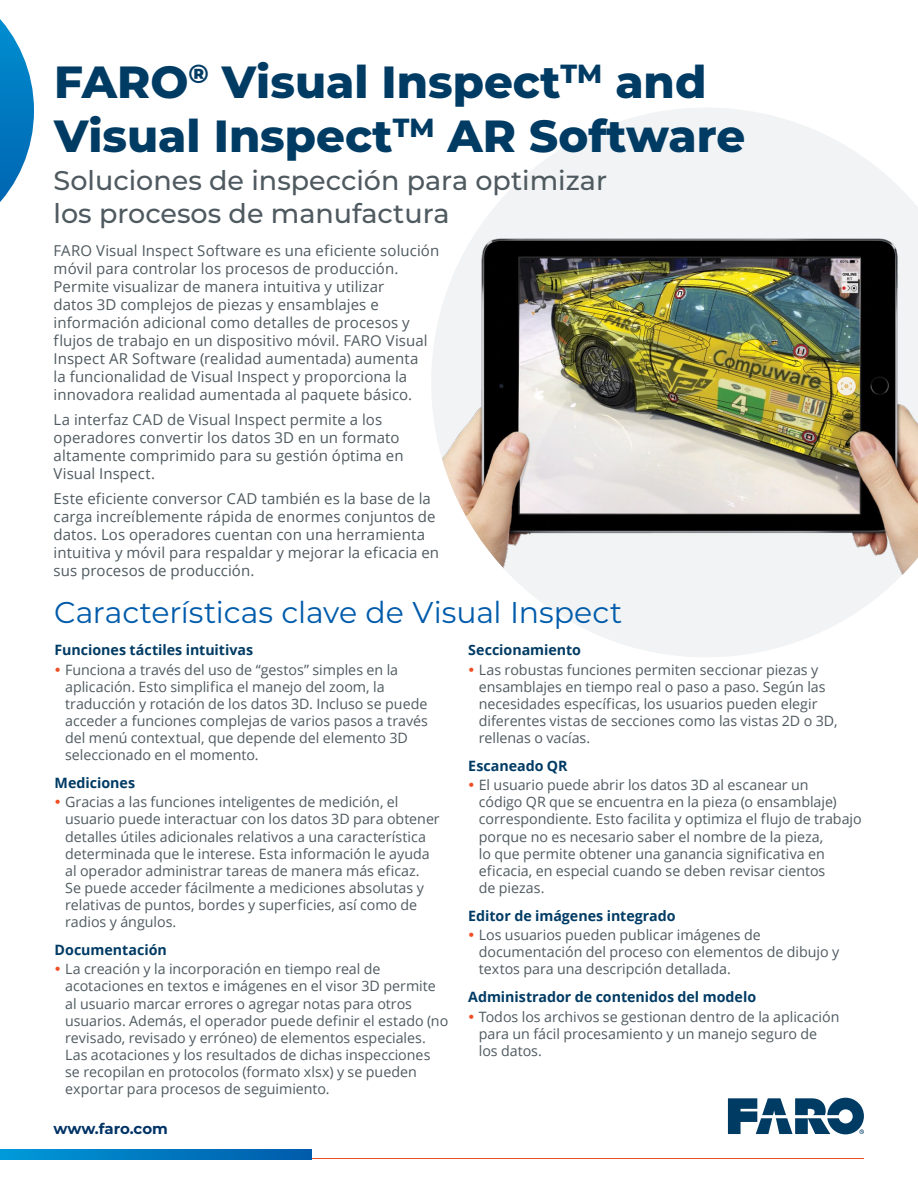
<style>
.page{position:relative;width:918px;height:1188px;background:#fff}
.page>*{position:absolute;margin:0;border:0;box-sizing:border-box;transform-origin:0 0}
.t1{font:800 45px/54px "Montserrat";color:#003b64}
.t2{font:30px "Montserrat";letter-spacing:-.005em;color:#005baa}
.t3{font:500 27px/32.4px "Montserrat";color:#4f5a60}
.t4{font:15px/18px "Open Sans";letter-spacing:.005em;color:#4f5a60}
.t5{font:700 15px "Montserrat";letter-spacing:-.01em;color:#036}
.t6{font:14.25px/17.1px "Open Sans";color:#4f5a60}
.t7{font:700 14.25px "Open Sans";color:#003b64}
</style>
<div class="page">
<svg style="left:728px;top:1098px;width:136px;height:36px"></svg>
<hr style="left:312px;top:1158px;width:552px;height:1px;background:#f04e23">
<svg style="left:0;top:1150px;width:312px;height:9px;background:#0079c1"></svg>
<svg style="left:0;top:19px;width:34px;height:183px"></svg>
<svg style="left:511px;top:108px;width:390px;height:549px;fill:#f1f3f4"></svg>
<img style="left:431px;top:183px;width:487px;height:392px">
<h1 class="t1" style="left:54px;top:52px;width:693px">FARO<sup>®</sup> Visual Inspect<sup>TM</sup> and<br>Visual Inspect<sup>TM</sup> AR Software</h1>
<h3 class="t3" style="left:54px;top:164px;width:555px">Soluciones de inspección para optimizar los procesos de manufactura</h3>
<p class="t4" style="left:54px;top:241px;width:387px">FARO Visual Inspect Software es una eficiente solución móvil para controlar los procesos de producción.<br>Permite visualizar de manera intuitiva y utilizar<br>datos 3D complejos de piezas y ensamblajes e información adicional como detalles de procesos y flujos de trabajo en un dispositivo móvil. FARO Visual Inspect AR Software (realidad aumentada) aumenta<br>la funcionalidad de Visual Inspect y proporciona la innovadora realidad aumentada al paquete básico.</p>
<p class="t4" style="left:54px;top:410px;width:351px">La interfaz CAD de Visual Inspect permite a los operadores convertir los datos 3D en un formato altamente comprimido para su gestión óptima en Visual Inspect.</p>
<p class="t4" style="left:54px;top:489px;width:387px">Este eficiente conversor CAD también es la base de la carga increíblemente rápida de enormes conjuntos de datos. Los operadores cuentan con una herramienta intuitiva y móvil para respaldar y mejorar la eficacia en sus procesos de producción.</p>
<h2 class="t2" style="left:54px;top:592px;width:570px">Características clave de Visual Inspect</h2>
<p class="t7" style="left:55px;top:640px;width:200px">Funciones táctiles intuitivas</p>
<p class="t6" style="left:65px;top:660px;width:364px">Funciona a través del uso de “gestos” simples en la aplicación. Esto simplifica el manejo del zoom, la traducción y rotación de los datos 3D. Incluso se puede acceder a funciones complejas de varios pasos a través del menú contextual, que depende del elemento 3D seleccionado en el momento.</p>
<p class="t7" style="left:55px;top:773px;width:82px">Mediciones</p>
<p class="t6" style="left:65px;top:793px;width:376px">Gracias a las funciones inteligentes de medición, el usuario puede interactuar con los datos 3D para obtener detalles útiles adicionales relativos a una característica determinada que le interese. Esta información le ayuda al operador administrar tareas de manera más eficaz.<br>Se puede acceder fácilmente a mediciones absolutas y relativas de puntos, bordes y superficies, así como de radios y ángulos.</p>
<p class="t7" style="left:55px;top:940px;width:114px">Documentación</p>
<p class="t6" style="left:65px;top:960px;width:385px">La creación y la incorporación en tiempo real de acotaciones en textos e imágenes en el visor 3D permite al usuario marcar errores o agregar notas para otros usuarios. Además, el operador puede definir el estado (no revisado, revisado y erróneo) de elementos especiales.<br>Las acotaciones y los resultados de dichas inspecciones se recopilan en protocolos (formato xlsx) y se pueden exportar para procesos de seguimiento.</p>
<p class="t7" style="left:468px;top:640px;width:114px">Seccionamiento</p>
<p class="t6" style="left:479px;top:660px;width:360px">Las robustas funciones permiten seccionar piezas y ensamblajes en tiempo real o paso a paso. Según las necesidades específicas, los usuarios pueden elegir diferentes vistas de secciones como las vistas 2D o 3D, rellenas o vacías.</p>
<p class="t7" style="left:468px;top:756px;width:101px">Escaneado QR</p>
<p class="t6" style="left:479px;top:776px;width:384px">El usuario puede abrir los datos 3D al escanear un<br>código QR que se encuentra en la pieza (o ensamblaje) correspondiente. Esto facilita y optimiza el flujo de trabajo porque no es necesario saber el nombre de la pieza,<br>lo que permite obtener una ganancia significativa en eficacia, en especial cuando se deben revisar cientos<br>de piezas.</p>
<p class="t7" style="left:468px;top:906px;width:209px">Editor de imágenes integrado</p>
<p class="t6" style="left:479px;top:926px;width:362px">Los usuarios pueden publicar imágenes de documentación del proceso con elementos de dibujo y textos para una descripción detallada.</p>
<p class="t7" style="left:468px;top:987px;width:289px">Administrador de contenidos del modelo</p>
<p class="t6" style="left:479px;top:1008px;width:362px">Todos los archivos se gestionan dentro de la aplicación para un fácil procesamiento y un manejo seguro de los datos.</p>
<p class="t5" style="left:54px;top:1118px;width:116px">www.faro.com</p>
</div>
